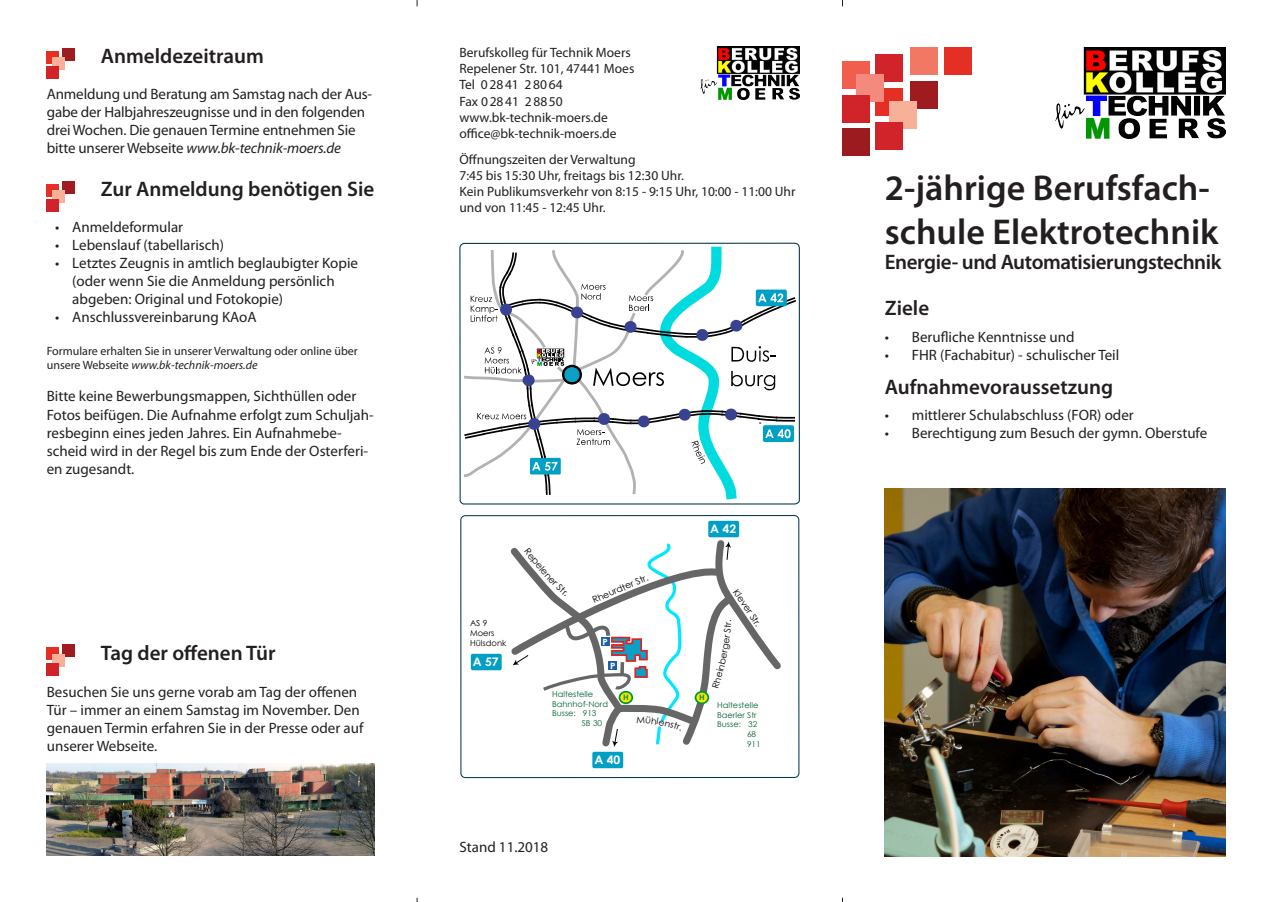
<style>
.page{position:relative;width:1272px;height:902px;background:#fff}
.page>*{position:absolute;margin:0;border:0;box-sizing:border-box;transform-origin:0 0}
.Überschrift_1{font:600 36px/43.2px "Myriad Pro";color:#231f20}
.Überschrift2{font:600 21px "Myriad Pro";color:#231f20}
.Überschrift2-2{font:600 21px "Myriad Pro";letter-spacing:-.02em;color:#231f20}
.Fließtext{font:15px/18px "Myriad Pro";color:#231f20}
.Fließtext-2{font:13.5px/16.2px "Myriad Pro";color:#231f20}
.Aufzählung_8pt{font:12px/14.4px "Myriad Pro";color:#231f20}
.t1{font:700 11.7px "Century Gothic";color:#fff}
.t2{font:9.15px "Century Gothic";color:#000}
.t3{font:9px "Century Gothic";color:#000}
.t4{font:700 8.55px "Century Gothic";color:#fff;scale:1.11 1}
.t5{font:8.25px/9.9px "Century Gothic";color:#000}
.t6{font:8.1px "Century Gothic";color:#006331}
.t7{font:700 7.5px "Century Gothic";color:#009836;scale:1.11 1}
.s1{font-style:italic}
</style>
<div class="page">
<img style="left:1055px;top:48px;width:170px;height:90px">
<img style="left:701px;top:47px;width:98px;height:53px">
<svg style="left:459px;top:243px;width:340px;height:261px"></svg>
<svg style="left:460px;top:515px;width:339px;height:263px"></svg>
<div style="left:471px;top:653px;width:30px;height:17px;background:#00a0c6;border-radius:2px"></div>
<div style="left:592px;top:751px;width:31px;height:17px;background:#00a0c6;border-radius:2px"></div>
<div style="left:708px;top:521px;width:31px;height:16px;background:#00a0c6;border-radius:2px"></div>
<img style="left:47px;top:763px;width:327px;height:92px">
<img style="left:884px;top:488px;width:341px;height:368px">
<div style="left:47px;top:51px;width:12px;height:12px;background:#e62f24"></div>
<div style="left:62px;top:48px;width:12px;height:12px;background:#9e1c1f"></div>
<div style="left:53px;top:57px;width:12px;height:12px;background:#f9b099"></div>
<div style="left:47px;top:67px;width:12px;height:12px;background:#d1232a"></div>
<div style="left:47px;top:184px;width:12px;height:12px;background:#e62f24"></div>
<div style="left:62px;top:181px;width:12px;height:12px;background:#9e1c1f"></div>
<div style="left:53px;top:190px;width:12px;height:12px;background:#f9b099"></div>
<div style="left:47px;top:200px;width:12px;height:12px;background:#d1232a"></div>
<div style="left:47px;top:647px;width:12px;height:13px;background:#e62f24"></div>
<div style="left:62px;top:644px;width:12px;height:13px;background:#9e1c1f"></div>
<div style="left:53px;top:653px;width:12px;height:13px;background:#f9b099"></div>
<div style="left:47px;top:663px;width:12px;height:12px;background:#d1232a"></div>
<div style="left:875px;top:88px;width:27px;height:27px;background:#e62f24"></div>
<div style="left:875px;top:55px;width:27px;height:27px;background:#d1232a"></div>
<div style="left:842px;top:61px;width:27px;height:27px;background:#f15e4d"></div>
<div style="left:856px;top:75px;width:27px;height:27px;background:#f4897e"></div>
<div style="left:842px;top:96px;width:27px;height:27px;background:#d1232a"></div>
<div style="left:910px;top:82px;width:27px;height:27px;background:#9e1c1f"></div>
<div style="left:889px;top:102px;width:27px;height:27px;background:#f9b099"></div>
<div style="left:875px;top:123px;width:27px;height:27px;background:#d1232a"></div>
<div style="left:842px;top:129px;width:27px;height:27px;background:#9c1b1f"></div>
<div style="left:910px;top:48px;width:27px;height:27px;background:#f37864"></div>
<div style="left:944px;top:48px;width:27px;height:27px;background:#e62f24"></div>
<svg style="left:504px;top:535px;width:283px;height:216px"></svg>
<p class="Überschrift2" style="left:101px;top:42px;width:164px">Anmeldezeitraum</p>
<p class="Fließtext" style="left:47px;top:84px;width:327px">Anmeldung und Beratung am Samstag nach der Aus&shy;gabe der Halbjahreszeugnisse und in den folgenden drei Wochen. Die genauen Termine entnehmen Sie bitte unserer Webseite <span class="s1">www.bk-technik-moers.de</span></p>
<p class="Überschrift2" style="left:101px;top:175px;width:275px">Zur Anmeldung benötigen Sie</p>
<p class="Fließtext" style="left:55px;top:218px;width:129px">• Anmeldeformular</p>
<p class="Fließtext" style="left:55px;top:236px;width:170px">• Lebenslauf (tabellarisch)</p>
<p class="Fließtext" style="left:72px;top:254px;width:287px;text-indent:-17px">• Letztes Zeugnis in amtlich beglaubigter Kopie (oder wenn Sie die Anmeldung persönlich abgeben: Original und Fotokopie)</p>
<p class="Fließtext" style="left:55px;top:308px;width:203px">• Anschlussvereinbarung KAoA</p>
<p class="Aufzählung_8pt" style="left:47px;top:343px;width:312px">Formulare erhalten Sie in unserer Verwaltung oder online über unsere Webseite <span class="s1">www.bk-technik-moers.de</span></p>
<p class="Fließtext" style="left:47px;top:387px;width:328px">Bitte keine Bewerbungsmappen, Sichthüllen oder Fotos beifügen. Die Aufnahme erfolgt zum Schuljah&shy;resbeginn eines jeden Jahres. Ein Aufnahmebe&shy;scheid wird in der Regel bis zum Ende der Osterferi&shy;en zugesandt.</p>
<p class="Überschrift2" style="left:101px;top:640px;width:176px">Tag der offenen Tür</p>
<p class="Fließtext" style="left:47px;top:682px;width:318px">Besuchen Sie uns gerne vorab am Tag der offenen Tür – immer an einem Samstag im November. Den genauen Termin erfahren Sie in der Presse oder auf unserer Webseite.</p>
<p class="Fließtext-2" style="left:459px;top:44px;width:173px">Berufskolleg für Technik Moers</p>
<p class="Fließtext-2" style="left:459px;top:60px;width:176px">Repelener Str. 101, 47441 Moes</p>
<p class="Fließtext-2" style="left:459px;top:76px;width:105px">Tel 02841 28064</p>
<p class="Fließtext-2" style="left:459px;top:93px;width:105px">Fax 02841 28850</p>
<p class="Fließtext-2" style="left:459px;top:109px;width:150px">www.bk-technik-moers.de</p>
<p class="Fließtext-2" style="left:459px;top:125px;width:159px">office@bk-technik-moers.de</p>
<p class="Fließtext-2" style="left:459px;top:151px;width:178px">Öffnungszeiten der Verwaltung</p>
<p class="Fließtext-2" style="left:459px;top:167px;width:226px">7:45 bis 15:30 Uhr, freitags bis 12:30 Uhr.</p>
<p class="Fließtext-2" style="left:459px;top:183px;width:337px">Kein Publikumsverkehr von 8:15 - 9:15 Uhr, 10:00 - 11:00 Uhr und von 11:45 - 12:45 Uhr.</p>
<p class="t5" style="left:470px;top:617px;width:38px">AS 9<br>Moers<br>Hülsdonk</p>
<p class="t1" style="left:473px;top:653px;width:27px">A 57</p>
<p class="t2" style="left:590px;top:594px;width:61px;rotate:-23deg">Rheurdter Str.</p>
<p class="t4" style="left:602px;top:635px;width:6px">P</p>
<p class="t4" style="left:610px;top:659px;width:6px">P</p>
<p class="t1" style="left:710px;top:520px;width:27px">A 42</p>
<p class="t3" style="left:740px;top:586px;width:29px;rotate:56deg">Klever</p>
<p class="t6" style="left:552px;top:688px;width:43px">Haltestelle</p>
<p class="t6" style="left:552px;top:697px;width:58px">Bahnhof-Nord</p>
<p class="t6" style="left:552px;top:707px;width:46px">Busse: 913</p>
<p class="t6" style="left:582px;top:717px;width:22px">SB 30</p>
<p class="t7" style="left:623px;top:691px;width:7px">H</p>
<p class="t7" style="left:699px;top:691px;width:7px">H</p>
<p class="t1" style="left:594px;top:751px;width:27px">A 40</p>
<p class="t6" style="left:717px;top:699px;width:43px">Haltestelle</p>
<p class="t6" style="left:717px;top:709px;width:41px">Baerler Str</p>
<p class="t6" style="left:717px;top:718px;width:42px">Busse: 32</p>
<p class="t6" style="left:747px;top:728px;width:11px">68</p>
<p class="t6" style="left:747px;top:738px;width:15px">911</p>
<p class="Fließtext" style="left:459px;top:837px;width:90px">Stand 11.2018</p>
<p class="Überschrift_1" style="left:884px;top:166px;width:335px">2-jährige Berufsfach&shy;schule Elektrotechnik</p>
<p class="Überschrift2-2" style="left:884px;top:248px;width:338px">Energie- und Automatisierungstechnik</p>
<p class="Überschrift2" style="left:884px;top:295px;width:46px">Ziele</p>
<p class="Fließtext" style="left:884px;top:327px;width:191px">• Berufliche Kenntnisse und</p>
<p class="Fließtext" style="left:884px;top:345px;width:236px">• FHR (Fachabitur) - schulischer Teil</p>
<p class="Überschrift2" style="left:884px;top:373px;width:230px">Aufnahmevoraussetzung</p>
<p class="Fließtext" style="left:884px;top:406px;width:250px">• mittlerer Schulabschluss (FOR) oder</p>
<p class="Fließtext" style="left:884px;top:424px;width:324px">• Berechtigung zum Besuch der gymn. Oberstufe</p>
</div>
